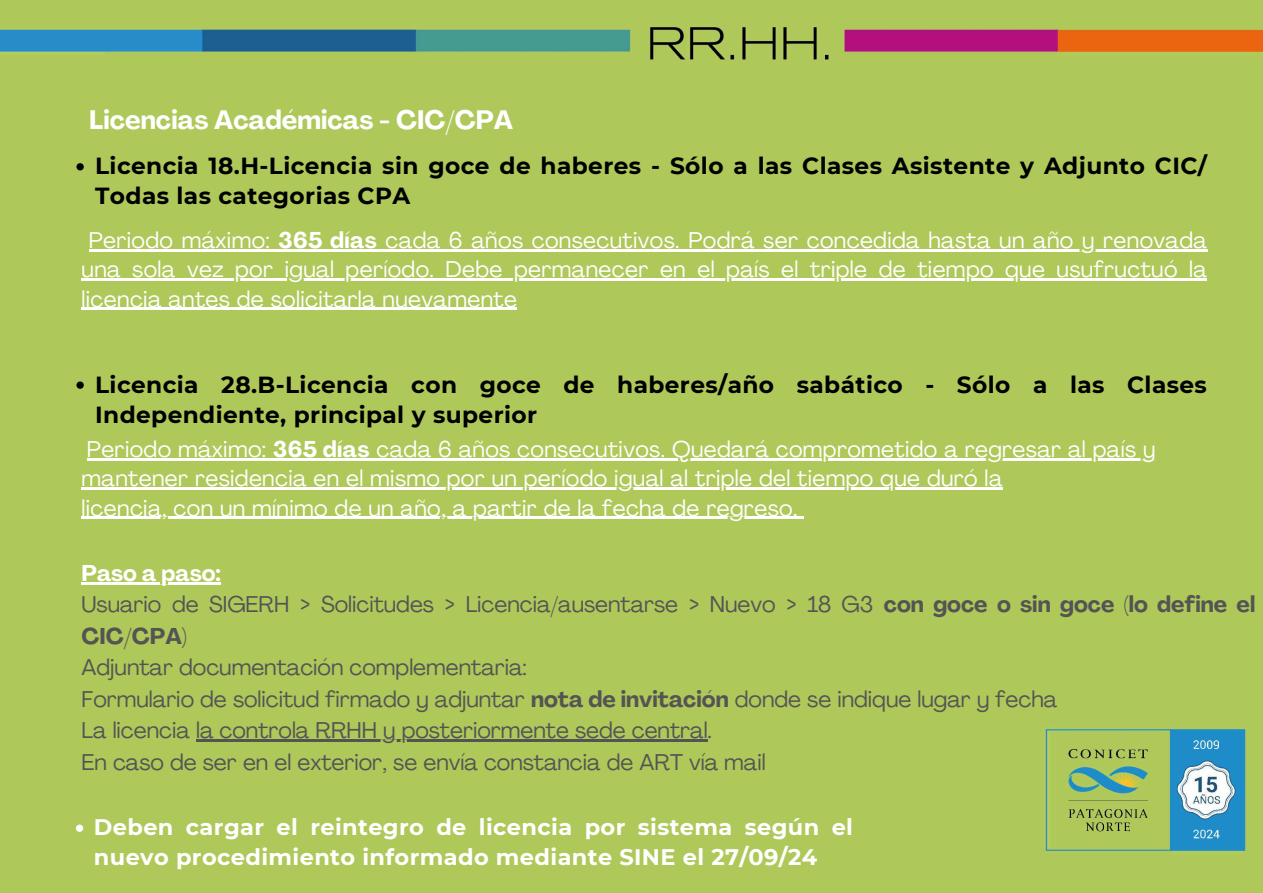
<style>
.page{position:relative;width:1263px;height:893px;background:#afc85a}
.page>*{position:absolute;margin:0;border:0;box-sizing:border-box;transform-origin:0 0}
.t1{font:700 26.25px "Agrandir";color:#fff}
.t2{font:700 23.25px/29.8px "Montserrat";letter-spacing:.015em;color:#000}
.t3{font:22.5px/29.2px "Agrandir";letter-spacing:.015em;color:#fff;text-align:justify}
.t4{font:22.5px/31.5px "Agrandir";color:#545454}
.t5{font:700 22.5px/29.2px "Montserrat";letter-spacing:.02em;color:#fff}
.s1{font-weight:700}
.s2{font-weight:700;color:#fff}
</style>
<div class="page">
<hr style="left:82px;top:582px;width:139px;height:2px;background:#fff">
<hr style="left:196px;top:739px;width:512px;height:3px;background:#545454">
<hr style="left:89px;top:249px;width:190px;height:2px;background:#fff">
<hr style="left:279px;top:249px;width:98px;height:2px;background:#fff">
<hr style="left:377px;top:249px;width:830px;height:2px;background:#fff">
<hr style="left:82px;top:278px;width:1125px;height:3px;background:#fff">
<hr style="left:82px;top:308px;width:435px;height:2px;background:#fff">
<svg style="left:76px;top:163px;width:8px;height:7px"></svg>
<svg style="left:76px;top:381px;width:8px;height:8px"></svg>
<hr style="left:87px;top:458px;width:186px;height:2px;background:#fff">
<hr style="left:273px;top:458px;width:97px;height:2px;background:#fff">
<hr style="left:370px;top:458px;width:786px;height:2px;background:#fff">
<hr style="left:82px;top:487px;width:921px;height:3px;background:#fff">
<hr style="left:82px;top:517px;width:716px;height:2px;background:#fff">
<svg style="left:798px;top:517px;width:6px;height:2px"></svg>
<svg style="left:76px;top:824px;width:7px;height:8px"></svg>
<p class="t1" style="left:89px;top:109px;width:425px">Licencias Académicas - CIC/CPA</p>
<p class="t2" style="left:95px;top:151px;width:1113px">Licencia 18.H-Licencia sin goce de haberes - Sólo a las Clases Asistente y Adjunto CIC/<br>Todas las categorias CPA</p>
<p class="t3" style="left:82px;top:228px;width:1127px;text-indent:7px">Periodo máximo: <span class="s1">365 días</span> cada 6 años consecutivos. Podrá ser concedida hasta un año y renovada una sola vez por igual período. Debe permanecer en el país el triple de tiempo que usufructuó la licencia antes de solicitarla nuevamente</p>
<p class="t2" style="left:95px;top:369px;width:1113px">Licencia 28.B-Licencia con goce de haberes/año sabático - Sólo a las Clases<br>Independiente, principal y superior</p>
<p class="t3" style="left:82px;top:437px;width:1075px;text-align:left">Periodo máximo: <span class="s1">365 días</span> cada 6 años consecutivos. Quedará comprometido a regresar al país y mantener residencia en el mismo por un período igual al triple del tiempo que duró la<br>licencia, con un mínimo de un año, a partir de la fecha de regreso.</p>
<p class="t4" style="left:82px;top:559px;width:1175px"><span class="s2">Paso a paso:<br></span>Usuario de SIGERH &gt; Solicitudes &gt; Licencia/ausentarse &gt; Nuevo &gt; 18 G3 <span class="s1">con goce o sin goce (lo define el<br>CIC/CPA)</span></p>
<p class="t4" style="left:82px;top:654px;width:977px">Adjuntar documentación complementaria:<br>Formulario de solicitud firmado y adjuntar <span class="s1">nota de invitación</span> donde se indique lugar y fecha La licencia la controla RRHH y posteriormente sede central.<br>En caso de ser en el exterior, se envía constancia de ART vía mail</p>
<p class="t5" style="left:94px;top:812px;width:761px">Deben cargar el reintegro de licencia por sistema según el nuevo procedimiento informado mediante SINE el 27/09/24</p>
</div>
